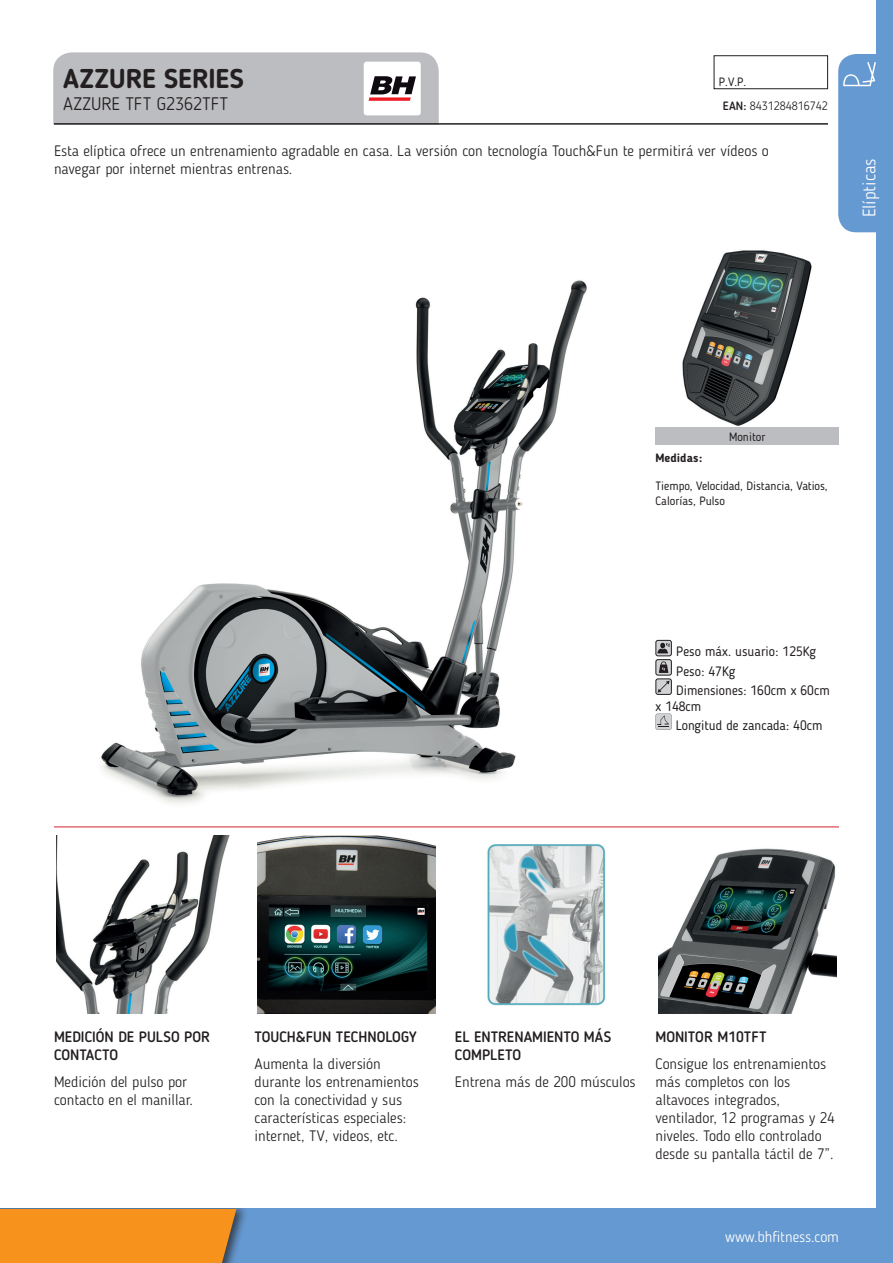
<style>
.page{position:relative;width:893px;height:1263px;background:#fff}
.page>*{position:absolute;margin:0;border:0;box-sizing:border-box;transform-origin:0 0}
.t1{font:700 27px "Blogger Sans";color:#231f20}
.t2{font:300 18px "Blogger Sans";color:#231f20}
.t3{font:300 18px "Blogger Sans";color:#fff}
.t4{font:300 15px/18px "Blogger Sans";color:#231f20}
.t5{font:500 15px/18px "Blogger Sans";color:#231f20}
.t6{font:300 15px "Blogger Sans";color:#fff}
.t7{font:13.5px/19.2px "Blogger Sans";color:#231f20}
.t8{font:12px/14.4px "Blogger Sans";color:#231f20}
.t9{font:300 12px "Blogger Sans";color:#231f20}
.t10{font:700 12px "Blogger Sans";color:#231f20}
.s1{font-weight:500}
</style>
<div class="page">
<img style="left:101px;top:280px;width:486px;height:524px">
<img style="left:676px;top:250px;width:143px;height:178px">
<img style="left:57px;top:835px;width:173px;height:179px">
<img style="left:257px;top:835px;width:178px;height:179px">
<img style="left:487px;top:844px;width:119px;height:162px">
<img style="left:658px;top:848px;width:178px;height:166px">
<hr style="left:54px;top:123px;width:774px;height:2px;background:#231f20">
<hr style="left:54px;top:826px;width:785px;height:1px;background:#d1232a">
<div style="left:714px;top:55px;width:114px;height:34px;border:1px solid #231f20"></div>
<div style="left:655px;top:428px;width:184px;height:17px;background:#bcbdc0"></div>
<svg style="left:53px;top:52px;width:386px;height:73px;background:#bcbbbe"></svg>
<div style="left:0;top:1209px;width:893px;height:54px;background:#6599d1"></div>
<div style="left:0;top:1209px;width:249px;height:54px;background:#231f20;opacity:.75"></div>
<div style="left:0;top:1209px;width:236px;height:54px;background:#f7931d"></div>
<div style="left:876px;top:0;width:17px;height:1263px;background:#6599d1"></div>
<svg style="left:656px;top:640px;width:15px;height:16px"></svg>
<div style="left:655px;top:640px;width:17px;height:16px;border:1px solid #231f20;border-radius:2px"></div>
<svg style="left:657px;top:643px;width:13px;height:10px"></svg>
<div style="left:656px;top:660px;width:15px;height:15px;background:#d1d2d4;border-radius:2px"></div>
<div style="left:655px;top:659px;width:17px;height:16px;border:1px solid #231f20;border-radius:2px"></div>
<svg style="left:659px;top:661px;width:9px;height:12px"></svg>
<div style="left:656px;top:679px;width:15px;height:15px;background:#d1d2d4;border-radius:2px"></div>
<div style="left:655px;top:678px;width:17px;height:17px;border:1px solid #231f20;border-radius:2px"></div>
<svg style="left:658px;top:681px;width:12px;height:12px"></svg>
<svg style="left:655px;top:714px;width:17px;height:16px"></svg>
<svg style="left:838px;top:54px;width:38px;height:178px;background:#6c9dd3"></svg>
<h1 class="t1" style="left:63px;top:62px;width:182px">AZZURE SERIES</h1>
<p class="t2" style="left:63px;top:93px;width:166px">AZZURE TFT G2362TFT</p>
<p class="t4" style="left:54px;top:142px;width:716px">Esta elíptica ofrece un entrenamiento agradable en casa. La versión con tecnología Touch&amp;Fun te permitirá ver vídeos o navegar por internet mientras entrenas.</p>
<p class="t8" style="left:719px;top:75px;width:29px">P.V.P.</p>
<p class="t9" style="left:723px;top:98px;width:107px"><span class="s1">EAN:</span> 8431284816742</p>
<p class="t3" style="left:858px;top:217px;width:60px;rotate:-90deg">Elípticas</p>
<p class="t8" style="left:729px;top:429px;width:38px">Monitor</p>
<p class="t10" style="left:655px;top:450px;width:48px">Medidas:</p>
<p class="t8" style="left:655px;top:479px;width:174px">Tiempo, Velocidad, Distancia, Vatios,<br>Calorías, Pulso</p>
<p class="t7" style="left:676px;top:642px;width:155px">Peso máx. usuario: 125Kg<br>Peso: 47Kg<br>Dimensiones: 160cm x 60cm</p>
<p class="t7" style="left:676px;top:697px;width:148px;text-indent:-20px">x 148cm<br>Longitud de zancada: 40cm</p>
<p class="t5" style="left:54px;top:1028px;width:158px">MEDICIÓN DE PULSO POR<br>CONTACTO</p>
<p class="t4" style="left:54px;top:1072px;width:141px">Medición del pulso por contacto en el manillar.</p>
<p class="t5" style="left:254px;top:1028px;width:164px">TOUCH&amp;FUN TECHNOLOGY</p>
<p class="t4" style="left:254px;top:1054px;width:166px">Aumenta la diversión durante los entrenamientos con la conectividad y sus características especiales: internet, TV, videos, etc.</p>
<p class="t5" style="left:455px;top:1028px;width:158px">EL ENTRENAMIENTO MÁS<br>COMPLETO</p>
<p class="t4" style="left:455px;top:1072px;width:182px">Entrena más de 200 músculos</p>
<p class="t5" style="left:655px;top:1028px;width:113px">MONITOR M10TFT</p>
<p class="t4" style="left:655px;top:1054px;width:181px">Consigue los entrenamientos más completos con los altavoces integrados, ventilador, 12 programas y 24 niveles. Todo ello controlado desde su pantalla táctil de 7”.</p>
<p class="t6" style="left:725px;top:1228px;width:115px">www.bhfitness.com</p>
</div>
